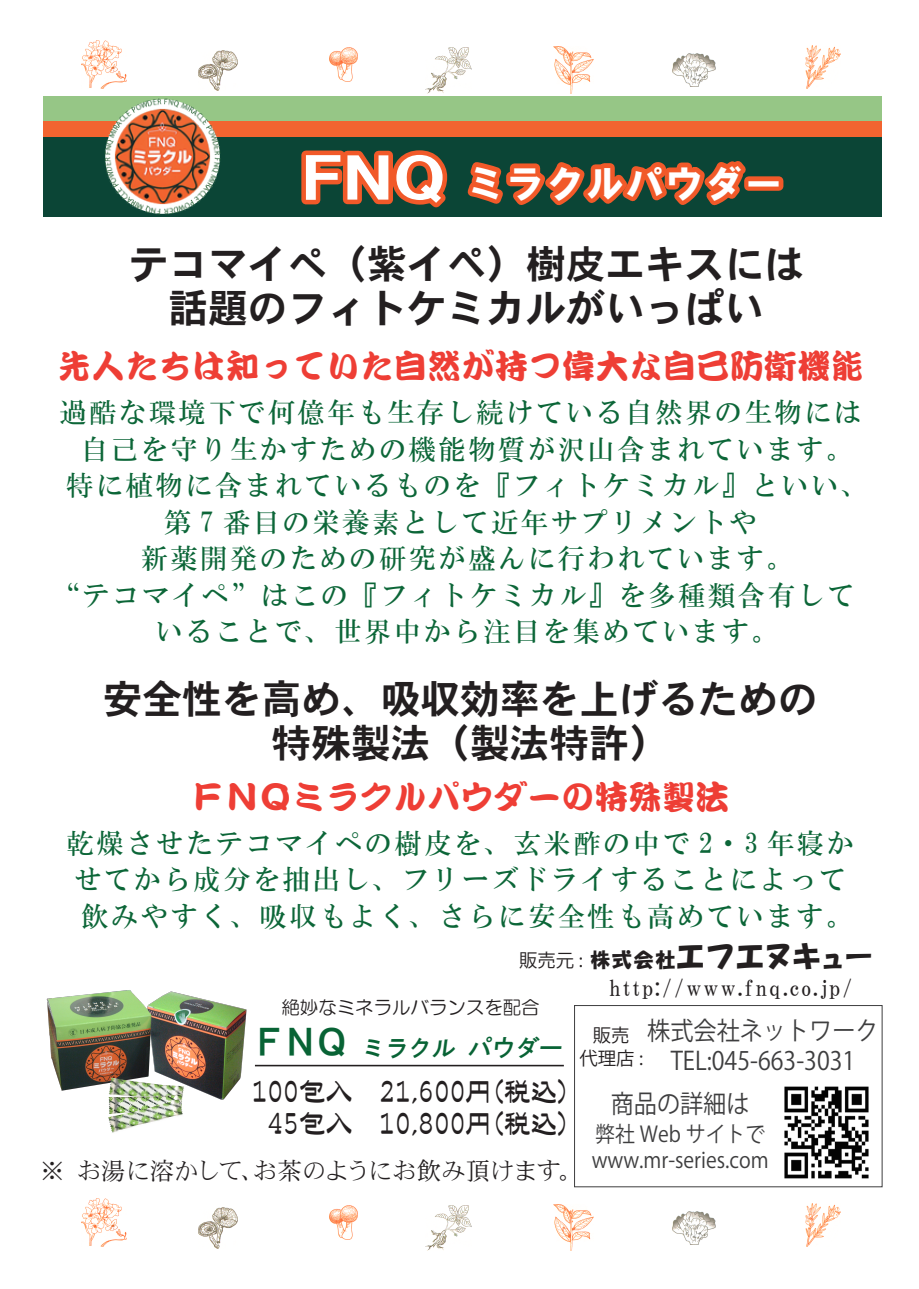
<style>
.page{position:relative;width:919px;height:1289px;background:#fff}
.page>*{position:absolute;margin:0;border:0;box-sizing:border-box;transform-origin:0 0}
.t1{font:39.75px/44.1px "HGS Heisei Kakugothictai W7";color:#231f20;text-align:center}
.t2{font:39.75px "HGS Soei Kakugothic UB";color:#fff}
.t3{font:33.6px "DF Kan Tei Ryu XB WINP RKSJ H";color:#ee3e35}
.t4{font:30px "HGP Soei Kakupoptai";letter-spacing:.1em;color:#231f20}
.t5{font:27.45px/36.5px "HGS Mincho B";letter-spacing:.1em;color:#0c6638;text-align:center}
.t6{font:26.7px/32.1px "HGS Bouquet";color:#231f20;text-align:center}
.t7{font:25.2px/30.3px "Koz Go Pro";color:#3e3e3f;text-align:center;scale:.92 1}
.t8{font:24.45px "DFHS Mincho W3 WIN RKSJ H";letter-spacing:-.005em;color:#231f20}
.t9{font:23.1px "HG Gothic E";color:#086335}
.t10{font:21.6px/26.1px "Koz Go Pro";color:#3e3e3f;scale:.92 1}
.t11{font:21.3px "HGP Mincho B";letter-spacing:.1em;color:#231f20}
.t12{font:18.45px "HG Maru Gothic MPRO";color:#231f20}
.t13{font:18.3px/23px "Koz Go Pro";color:#231f20;text-align:center}
.s1{font-size:55.05px}
.s2{font-size:19.95px}
.s3{font-size:34.8px}
</style>
<div class="page">
<div style="left:43px;top:96px;width:839px;height:29px;background:#96c686"></div>
<div style="left:43px;top:121px;width:839px;height:17px;background:#f26430"></div>
<div style="left:43px;top:138px;width:839px;height:79px;background:#0b4536"></div>
<div style="left:574px;top:1005px;width:308px;height:182px;background:#fff;border:1px solid #3e3e3f"></div>
<hr style="left:255px;top:1064px;width:309px;height:2px;background:#231f20">
<img style="left:784px;top:1086px;width:85px;height:93px">
<img style="left:46px;top:990px;width:210px;height:110px">
<img style="left:108px;top:1077px;width:76px;height:23px">
<img style="left:108px;top:1094px;width:74px;height:4px">
<img style="left:108px;top:1098px;width:75px;height:35px">
<img style="left:104px;top:99px;width:116px;height:115px">
<svg style="left:301px;top:150px;width:147px;height:58px"></svg>
<svg style="left:467px;top:161px;width:279px;height:45px"></svg>
<div style="left:744px;top:176px;width:39px;height:15px;border:9px solid #f15929"></div>
<img style="left:82px;top:41px;width:45px;height:48px">
<img style="left:553px;top:46px;width:40px;height:47px">
<img style="left:329px;top:48px;width:28px;height:34px">
<img style="left:805px;top:46px;width:35px;height:43px">
<img style="left:672px;top:54px;width:43px;height:32px">
<img style="left:199px;top:50px;width:39px;height:40px">
<img style="left:425px;top:47px;width:47px;height:46px">
<img style="left:82px;top:1198px;width:45px;height:48px">
<img style="left:553px;top:1204px;width:40px;height:46px">
<img style="left:329px;top:1205px;width:28px;height:34px">
<img style="left:805px;top:1203px;width:35px;height:43px">
<img style="left:672px;top:1211px;width:43px;height:33px">
<img style="left:199px;top:1207px;width:39px;height:40px">
<img style="left:425px;top:1205px;width:47px;height:45px">
<h1 class="t2" style="left:301px;top:163px;width:483px"><span class="s1">FNQ</span> ミラクルパウダー</h1>
<h1 class="t1" style="left:129px;top:242px;width:676px">テコマイぺ（紫イペ）樹皮エキスには話題のフィトケミカルがいっぱい</h1>
<p class="t3" style="left:58px;top:349px;width:808px">先人たちは知っていた自然が持つ偉大な自己防衛機能</p>
<p class="t5" style="left:53px;top:394px;width:816px">過酷な環境下で何億年も生存し続けている自然界の生物には自己を守り生かすための機能物質が沢山含まれています。<br>特に植物に含まれているものを『フィトケミカル』といい、第 7 番目の栄養素として近年サプリメントや<br>新薬開発のための研究が盛んに行われています。<br>“テコマイぺ”はこの『フィトケミカル』を多種類含有していることで、世界中から注目を集めています。</p>
<h1 class="t1" style="left:103px;top:676px;width:716px">安全性を高め、吸収効率を上げるための特殊製法（製法特許）</h1>
<p class="t3" style="left:191px;top:780px;width:539px">ＦＮＱミラクルパウダーの特殊製法</p>
<p class="t5" style="left:67px;top:824px;width:788px;text-align:left">乾燥させたテコマイぺの樹皮を、玄米酢の中で 2・3 年寝かせてから成分を抽出し、フリーズドライすることによって飲みやすく、吸収もよく、さらに安全性も高めています。</p>
<p class="t4" style="left:590px;top:941px;width:283px"><span class="s2">株式会社</span>エフエヌキュー</p>
<p class="t11" style="left:609px;top:977px;width:245px">http://www.fnq.co.jp/</p>
<p class="t13" style="left:579px;top:1024px;width:65px">販売<br>代理店 :</p>
<p class="t13" style="left:519px;top:949px;width:65px">販売元 :</p>
<p class="t12" style="left:281px;top:998px;width:260px">絶妙なミネラルバランスを配合</p>
<p class="t7" style="left:647px;top:1016px;width:253px">株式会社ネットワーク<br>TEL:045-663-3031</p>
<p class="t9" style="left:252px;top:1035px;width:314px"><span class="s3">ＦＮＱ</span>ミラクル パウダー</p>
<p class="t6" style="left:252px;top:1075px;width:319px">100包入　21,600円(税込)<br>45包入　10,800円(税込)</p>
<p class="t8" style="left:40px;top:1158px;width:544px">※ お湯に溶かして、お茶のようにお飲み頂けます。</p>
<p class="t7" style="left:610px;top:1089px;width:152px">商品の詳細は</p>
<p class="t10" style="left:591px;top:1121px;width:194px">弊社 Web サイトでwww.mr-series.com</p>
</div>
